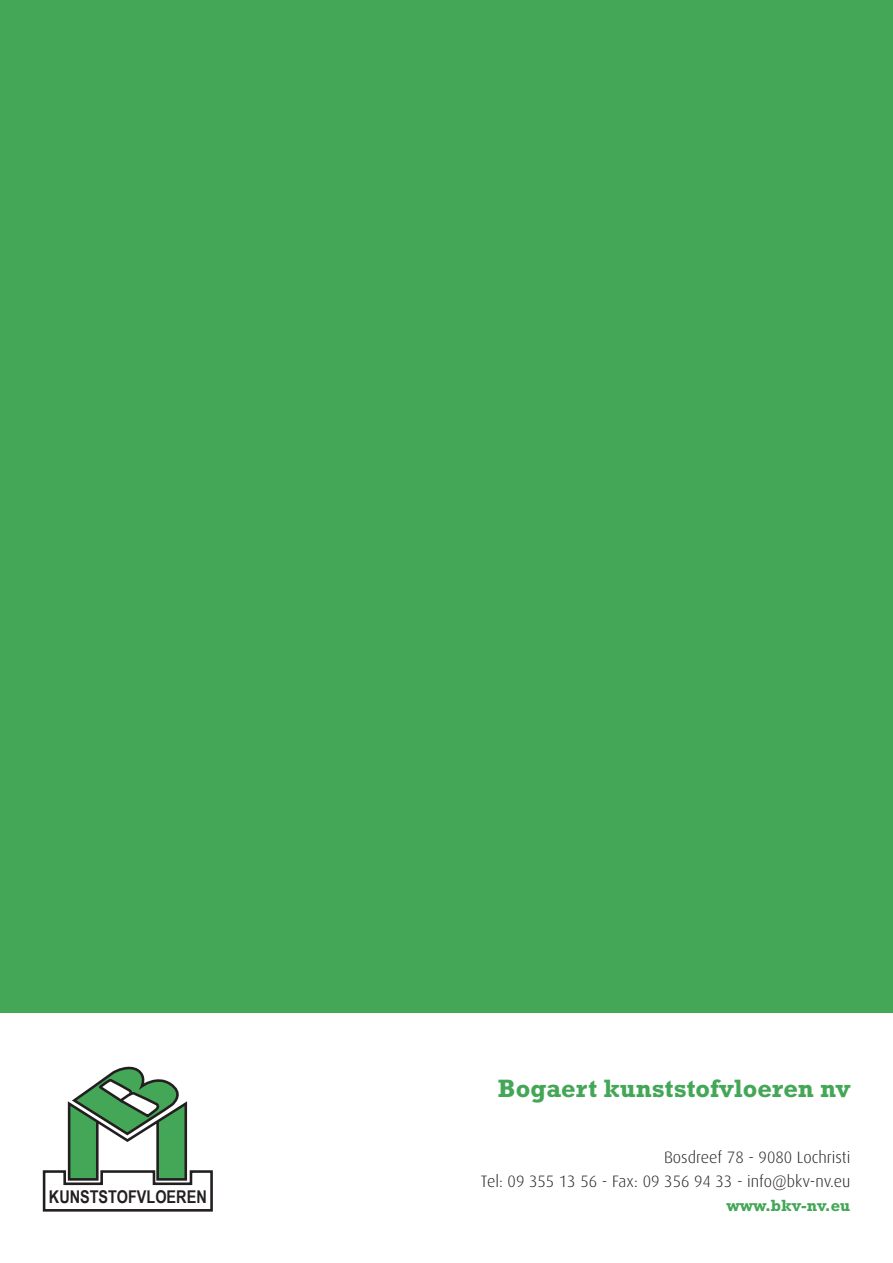
<style>
.page{position:relative;width:893px;height:1263px;background:#fff}
.page>*{position:absolute;margin:0;border:0;box-sizing:border-box;transform-origin:0 0}
.t1{font:700 25.5px "Rockwell Std";color:#44a657}
.t2{font:700 17.55px "Arial Narrow";color:#231f20}
.t3{font:300 16.5px/24px "Dax Pro";color:#231f20;text-align:right}
.t4{font:700 16.5px "Rockwell Std";color:#44a657}
</style>
<div class="page">
<div style="left:0;top:0;width:893px;height:1012px;background:#44a657"></div>
<svg style="left:42px;top:1066px;width:171px;height:146px"></svg>
<p class="t2" style="left:49px;top:1183px;width:159px">KUNSTSTOFVLOEREN</p>
<h1 class="t1" style="left:498px;top:1073px;width:354px">Bogaert kunststofvloeren nv</h1>
<p class="t3" style="left:481px;top:1144px;width:371px">Bosdreef 78 - 9080 Lochristi<br>Tel: 09 355 13 56 - Fax: 09 356 94 33 - info@bkv-nv.eu</p>
<p class="t4" style="left:726px;top:1195px;width:126px">www.bkv-nv.eu</p>
</div>
